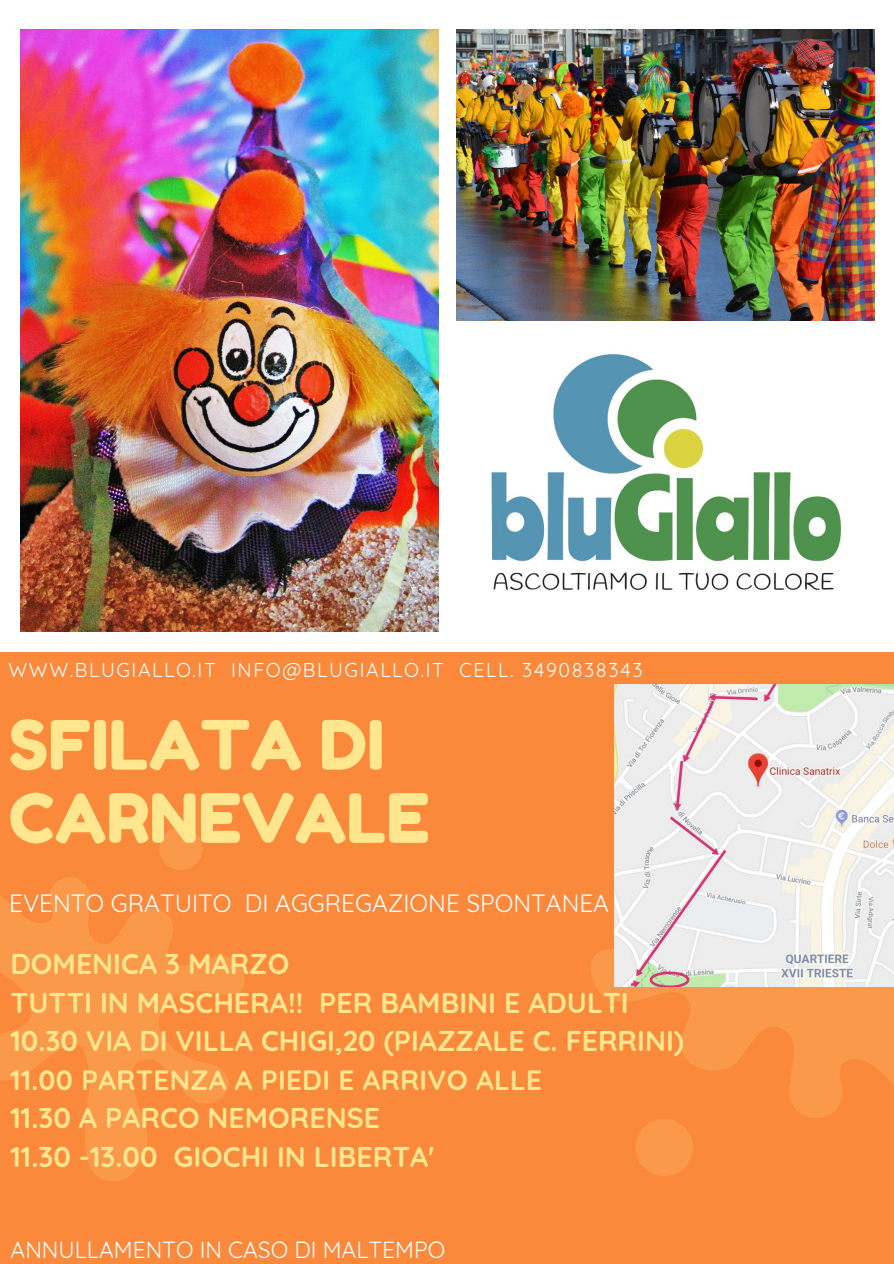
<style>
.page{position:relative;width:894px;height:1264px;background:#fff}
.page>*{position:absolute;margin:0;border:0;box-sizing:border-box;transform-origin:0 0}
.t1{font:67.8px/73.1px "Fredoka One";color:#ffe68f}
.t2{font:700 28.5px/38.5px "Quicksand";color:#ffe68f}
.t3{font:700 27.75px "Quicksand";letter-spacing:.01em;color:#ffe68f}
.t4{font:24.3px "Quicksand";color:#fff}
.t5{font:22.8px "Quicksand";color:#fff}
.t6{font:19.5px "Quicksand";letter-spacing:.08em;color:#fff}
</style>
<div class="page">
<div style="left:0;top:652px;width:893px;height:611px;background:#fa893c"></div>
<svg style="left:591px;top:949px;width:302px;height:169px"></svg>
<svg style="left:619px;top:1102px;width:90px;height:74px"></svg>
<svg style="left:0;top:877px;width:244px;height:304px"></svg>
<svg style="left:148px;top:827px;width:66px;height:54px"></svg>
<img style="left:20px;top:29px;width:418px;height:602px">
<img style="left:456px;top:29px;width:418px;height:292px">
<img style="left:491px;top:354px;width:351px;height:237px">
<img style="left:614px;top:684px;width:279px;height:302px">
<p class="t6" style="left:9px;top:657px;width:635px">WWW.BLUGIALLO.IT INFO@BLUGIALLO.IT CELL. 3490838343</p>
<h1 class="t1" style="left:9px;top:708px;width:422px">SFILATA DI<br>CARNEVALE</h1>
<p class="t4" style="left:9px;top:887px;width:601px">EVENTO GRATUITO DI AGGREGAZIONE SPONTANEA</p>
<p class="t2" style="left:11px;top:944px;width:674px">DOMENICA 3 MARZO<br>TUTTI IN MASCHERA!! PER BAMBINI E ADULTI<br>10.30 VIA DI VILLA CHIGI,20 (PIAZZALE C. FERRINI)</p>
<p class="t3" style="left:11px;top:1061px;width:532px">11.00 PARTENZA A PIEDI E ARRIVO ALLE</p>
<p class="t2" style="left:11px;top:1098px;width:425px">11.30 A PARCO NEMORENSE<br>11.30 -13.00 GIOCHI IN LIBERTA'</p>
<p class="t5" style="left:11px;top:1234px;width:436px">ANNULLAMENTO IN CASO DI MALTEMPO</p>
</div>
